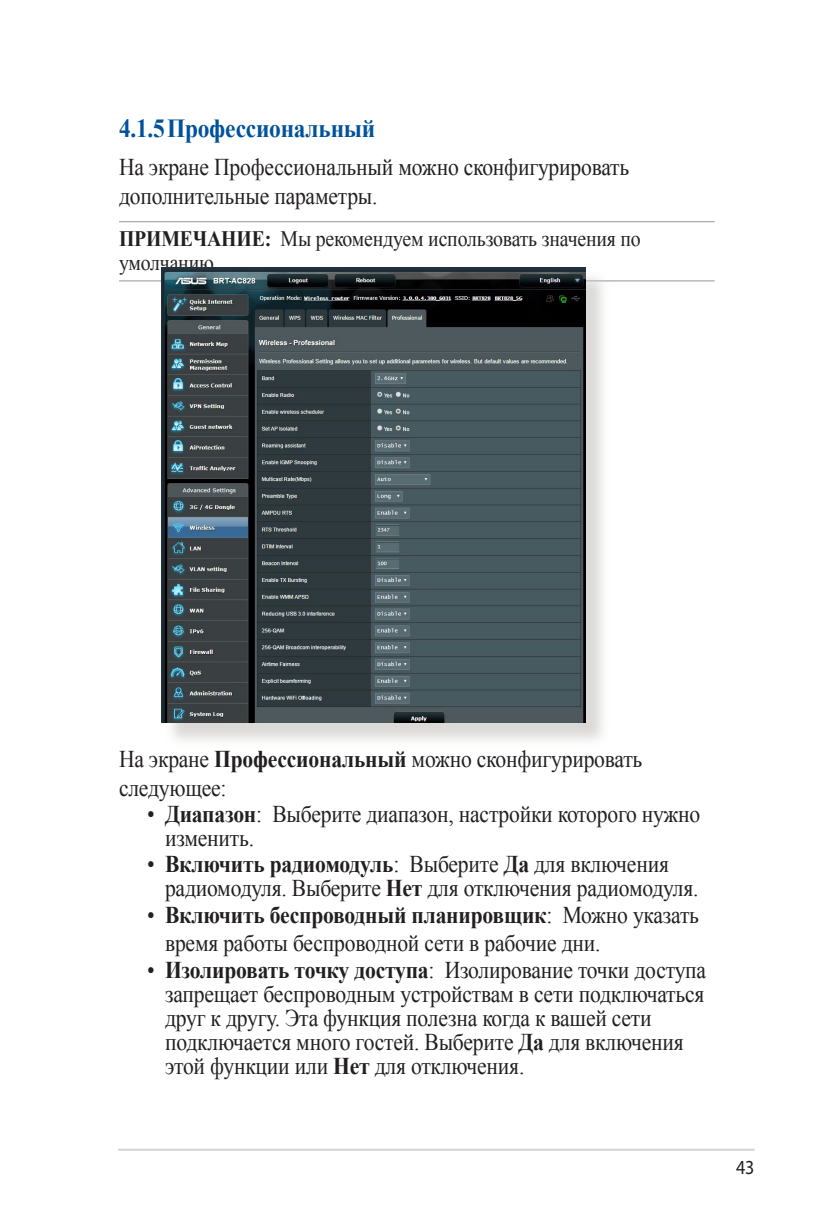
<style>
.page{position:relative;width:828px;height:1231px;background:#fff}
.page>*{position:absolute;margin:0;border:0;box-sizing:border-box;transform-origin:0 0}
.t1{font:700 26px "Times New Roman";letter-spacing:-.01em;color:#01529a;scale:.9 1}
.t2{font:24px/24px "Times New Roman";letter-spacing:-.01em;color:#231f20;scale:.9 1}
.t3{font:22px/24px "Times New Roman";letter-spacing:-.01em;color:#231f20;scale:.9 1}
.t4{font:20px "Myriad";color:#231f20;scale:.9 1}
.s1{font-weight:700}
</style>
<div class="page">
<hr style="left:118px;top:1148px;width:636px;height:2px;background:#d1d2d4">
<hr style="left:119px;top:221px;width:595px;height:1px;background:#939598">
<hr style="left:119px;top:280px;width:595px;height:1px;background:#939598">
<div style="left:164px;top:270px;width:446px;height:477px;background:#cfcecb;opacity:.75"></div>
<img style="left:161px;top:267px;width:424px;height:455px">
<p class="t1" style="left:119px;top:110px;width:286px">4.1.5Профессиональный</p>
<p class="t2" style="left:119px;top:152px;width:568px;line-height:28.8px">На экране Профессиональный можно сконфигурировать дополнительные параметры.</p>
<p class="t3" style="left:119px;top:226px;width:581px"><span class="s1">ПРИМЕЧАНИЕ:</span> Мы рекомендуем использовать значения по умолчанию.</p>
<p class="t2" style="left:119px;top:744px;width:583px;line-height:28.8px">На экране <span class="s1">Профессиональный</span> можно сконфигурировать следующее:</p>
<p class="t2" style="left:165px;top:801px;width:596px;text-indent:-18px">• <span class="s1">Диапазон</span>: Выберите диапазон, настройки которого нужно изменить.</p>
<p class="t2" style="left:165px;top:851px;width:594px;text-indent:-18px">• <span class="s1">Включить радиомодуль</span>: Выберите <span class="s1">Да</span> для включения радиомодуля. Выберите <span class="s1">Нет</span> для отключения радиомодуля.</p>
<p class="t2" style="left:165px;top:899px;width:595px;line-height:28.8px;text-indent:-18px">• <span class="s1">Включить беспроводный планировщик</span>: Можно указать время работы беспроводной сети в рабочие дни.</p>
<p class="t2" style="left:165px;top:957px;width:603px;text-indent:-18px">• <span class="s1">Изолировать точку доступа</span>: Изолирование точки доступа запрещает беспроводным устройствам в сети подключаться друг к другу. Эта функция полезна когда к вашей сети подключается много гостей. Выберите <span class="s1">Да</span> для включения этой функции или <span class="s1">Нет</span> для отключения.</p>
<p class="t4" style="left:736px;top:1157px;width:22px">43</p>
</div>
